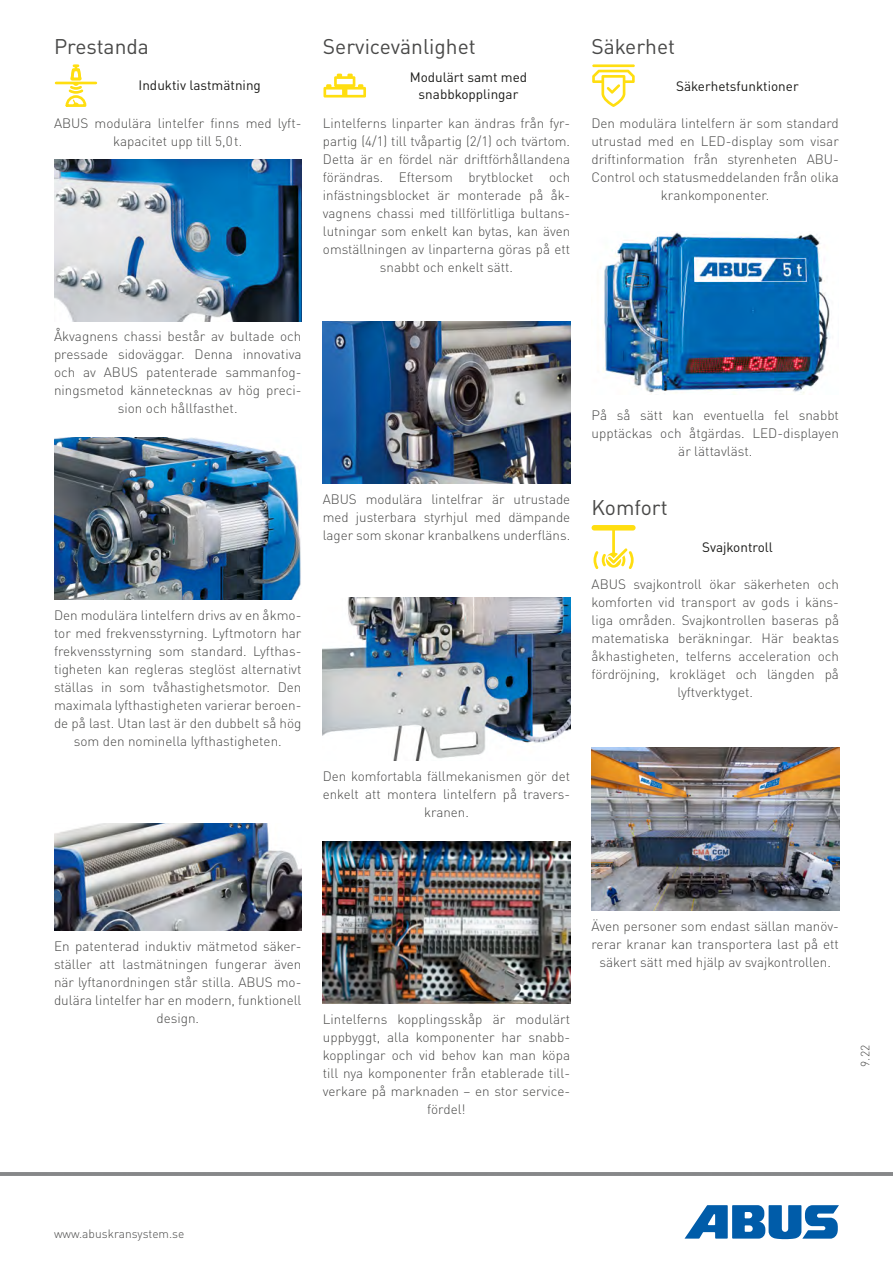
<style>
.page{position:relative;width:893px;height:1263px;background:#fff}
.page>*{position:absolute;margin:0;border:0;box-sizing:border-box;transform-origin:0 0}
.t1{font:21px "DIN Pro";color:#494948}
.t2{font:300 13.5px/18px "DIN Pro";color:#494948;text-align:center}
.t3{font:13.5px/16.2px "DIN Pro";color:#1a1a18;text-align:center}
.t4{font:300 12px "DIN Pro";color:#494948}
</style>
<div class="page">
<hr style="left:0;top:1172px;width:893px;height:4px;background:#898a8c">
<svg style="left:684px;top:1205px;width:155px;height:34px"></svg>
<hr style="left:56px;top:82px;width:40px;height:2px;background:#ffde10">
<svg style="left:64px;top:64px;width:24px;height:43px"></svg>
<img style="left:323px;top:841px;width:247px;height:163px">
<img style="left:603px;top:232px;width:227px;height:162px">
<img style="left:54px;top:159px;width:247px;height:162px">
<img style="left:323px;top:321px;width:247px;height:162px">
<img style="left:54px;top:824px;width:247px;height:106px">
<svg style="left:323px;top:74px;width:43px;height:24px"></svg>
<hr style="left:592px;top:64px;width:43px;height:3px;background:#ffde10">
<svg style="left:592px;top:70px;width:43px;height:37px"></svg>
<svg style="left:592px;top:525px;width:44px;height:44px"></svg>
<img style="left:323px;top:598px;width:247px;height:162px">
<img style="left:592px;top:748px;width:247px;height:162px">
<img style="left:54px;top:437px;width:247px;height:162px">
<h1 class="t1" style="left:54px;top:30px;width:96px">Prestanda</h1>
<p class="t3" style="left:139px;top:76px;width:124px">Induktiv lastmätning</p>
<h1 class="t1" style="left:323px;top:30px;width:154px">Servicevänlighet</h1>
<h1 class="t1" style="left:591px;top:30px;width:85px">Säkerhet</h1>
<p class="t3" style="left:410px;top:68px;width:119px">Modulärt samt med snabbkopplingar</p>
<p class="t3" style="left:676px;top:76px;width:124px">Säkerhetsfunktioner</p>
<p class="t2" style="left:54px;top:113px;width:247px">ABUS modulära lintelfer finns med lyft&shy;kapacitet upp till 5,0t.</p>
<p class="t2" style="left:323px;top:113px;width:249px">Lintelferns linparter kan ändras från fyr&shy;partig (4/1) till tvåpartig (2/1) och tvärtom.<br>Detta är en fördel när driftförhållandena förändras. Eftersom brytblocket och infästningsblocket är monterade på åk&shy;vagnens chassi med tillförlitliga bultans&shy;lutningar som enkelt kan bytas, kan även omställningen av linparterna göras på ett snabbt och enkelt sätt.</p>
<p class="t2" style="left:591px;top:113px;width:249px">Den modulära lintelfern är som standard utrustad med en LED-display som visar driftinformation från styrenheten ABU-Control och statusmeddelanden från olika krankomponenter.</p>
<p class="t2" style="left:54px;top:326px;width:249px">Åkvagnens chassi består av bultade och pressade sidoväggar. Denna innovativa och av ABUS patenterade sammanfog&shy;ningsmetod kännetecknas av hög preci&shy;sion och hållfasthet.</p>
<p class="t2" style="left:323px;top:489px;width:249px;text-align:justify">ABUS modulära lintelfrar är utrustade med justerbara styrhjul med dämpande lager som skonar kranbalkens underfläns.</p>
<p class="t2" style="left:54px;top:605px;width:249px">Den modulära lintelfern drivs av en åkmo&shy;tor med frekvensstyrning. Lyftmotorn har frekvensstyrning som standard. Lyfthas&shy;tigheten kan regleras steglöst alternativt ställas in som tvåhastighetsmotor. Den maximala lyfthastigheten varierar beroen&shy;de på last. Utan last är den dubbelt så hög som den nominella lyfthastigheten.</p>
<p class="t2" style="left:323px;top:765px;width:249px">Den komfortabla fällmekanismen gör det enkelt att montera lintelfern på travers&shy;kranen.</p>
<p class="t2" style="left:592px;top:405px;width:249px">På så sätt kan eventuella fel snabbt upptäckas och åtgärdas. LED-displayen är lättavläst.</p>
<h1 class="t1" style="left:592px;top:491px;width:78px">Komfort</h1>
<p class="t3" style="left:702px;top:537px;width:72px">Svajkontroll</p>
<p class="t2" style="left:592px;top:574px;width:249px">ABUS svajkontroll ökar säkerheten och komforten vid transport av gods i käns&shy;liga områden. Svajkontrollen baseras på matematiska beräkningar. Här beaktas åkhastigheten, telferns acceleration och fördröjning, krokläget och längden på lyftverktyget.</p>
<p class="t2" style="left:54px;top:935px;width:249px">En patenterad induktiv mätmetod säker&shy;ställer att lastmätningen fungerar även när lyftanordningen står stilla. ABUS mo&shy;dulära lintelfer har en modern, funktionell design.</p>
<p class="t2" style="left:323px;top:1009px;width:249px">Lintelferns kopplingsskåp är modulärt uppbyggt, alla komponenter har snabb&shy;kopplingar och vid behov kan man köpa till nya komponenter från etablerade till&shy;verkare på marknaden – en stor service&shy;fördel!</p>
<p class="t2" style="left:591px;top:915px;width:249px">Även personer som endast sällan manöv&shy;rerar kranar kan transportera last på ett säkert sätt med hjälp av svajkontrollen.</p>
<p class="t4" style="left:856px;top:1067px;width:23px;rotate:-90deg">9.22</p>
<p class="t4" style="left:54px;top:1224px;width:132px">www.abuskransystem.se</p>
</div>
